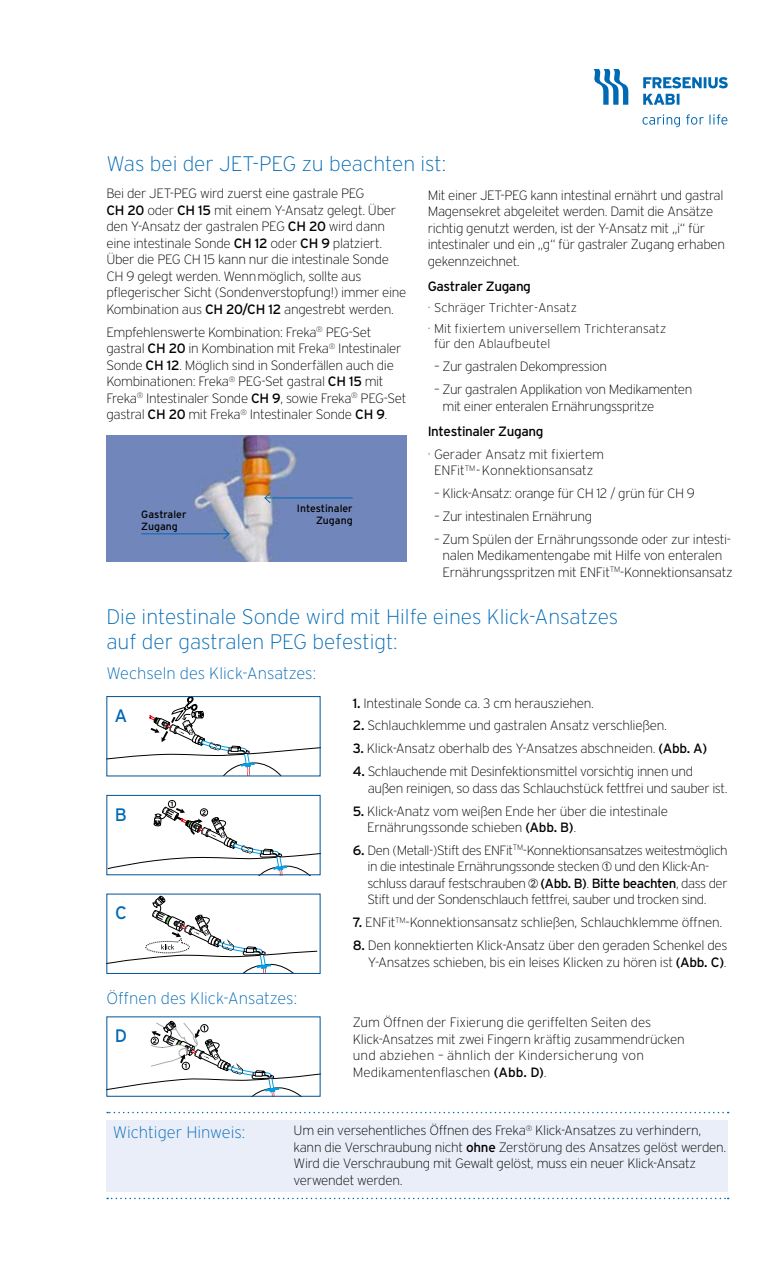
<style>
.page{position:relative;width:783px;height:1263px;background:#fff}
.page>*{position:absolute;margin:0;border:0;box-sizing:border-box;transform-origin:0 0}
.t1{font:200 21px/25.5px "Interstate";color:#0069b4}
.t2{font:18px "Interstate";color:#0069b4}
.t3{font:200 16.5px "Interstate";color:#0069b4}
.t4{font:200 13.5px/16.5px "Interstate";letter-spacing:-.025em;color:#000}
.t5{font:13.5px "Interstate";letter-spacing:-.03em;color:#000}
.t6{font:200 13.35px/16.5px "Interstate";letter-spacing:-.035em;color:#000}
.t7{font:200 12.75px/21.5px "Interstate";color:#000}
.t8{font:10.5px/12px "Interstate";color:#000;text-align:right}
.s1{font-weight:400}
.s2{font-weight:400;font-size:13.5px}
.s3{font-family:"STIX General";font-weight:400}
</style>
<div class="page">
<svg style="left:593px;top:69px;width:35px;height:36px"></svg>
<svg style="left:643px;top:94px;width:36px;height:11px"></svg>
<svg style="left:643px;top:77px;width:84px;height:11px"></svg>
<svg style="left:642px;top:114px;width:85px;height:13px"></svg>
<img style="left:106px;top:436px;width:300px;height:126px">
<hr style="left:265px;top:497px;width:87px;height:1px;background:#0069b4">
<svg style="left:263px;top:492px;width:8px;height:12px"></svg>
<hr style="left:141px;top:533px;width:88px;height:1px;background:#0069b4">
<svg style="left:222px;top:528px;width:8px;height:12px"></svg>
<div style="left:106px;top:1120px;width:621px;height:71px;background:#eaeef9"></div>
<svg style="left:107px;top:1198px;width:621px;height:1px"></svg>
<svg style="left:108px;top:1020px;width:210px;height:75px"></svg>
<div style="left:106px;top:1016px;width:214px;height:81px;border:1px solid #005296"></div>
<svg style="left:108px;top:896px;width:210px;height:76px"></svg>
<div style="left:106px;top:894px;width:214px;height:80px;border:1px solid #005296"></div>
<div style="left:168px;top:800px;width:8px;height:8px;border:1px solid #000;border-radius:50%"></div>
<svg style="left:108px;top:802px;width:210px;height:71px"></svg>
<div style="left:106px;top:795px;width:214px;height:80px;border:1px solid #005296"></div>
<svg style="left:108px;top:698px;width:210px;height:76px"></svg>
<div style="left:106px;top:696px;width:214px;height:80px;border:1px solid #005296"></div>
<svg style="left:107px;top:1112px;width:621px;height:1px"></svg>
<h1 class="t1" style="left:106px;top:150px;width:341px">Was bei der JET-PEG zu beachten ist:</h1>
<p class="t4" style="left:106px;top:185px;width:301px">Bei der JET-PEG wird zuerst eine gastrale PEG<br><span class="s1">CH 20</span> oder <span class="s1">CH 15</span> mit einem Y-Ansatz gelegt. Über den Y-Ansatz der gastralen PEG <span class="s1">CH 20</span> wird dann eine intestinale Sonde <span class="s1">CH 12</span> oder <span class="s1">CH 9</span> platziert.<br>Über die PEG CH 15 kann nur die intestinale Sonde CH 9 gelegt werden. Wennmöglich, sollte aus pflegerischer Sicht (Sondenverstopfung!) immer eine Kombination aus <span class="s1">CH 20/CH 12</span> angestrebt werden.</p>
<p class="t4" style="left:106px;top:324px;width:301px">Empfehlenswerte Kombination: Freka<sup>®</sup> PEG-Set gastral <span class="s1">CH 20</span> in Kombination mit Freka<sup>®</sup> Intestinaler Sonde <span class="s1">CH 12</span>. Möglich sind in Sonderfällen auch die Kombinationen: Freka<sup>®</sup> PEG-Set gastral <span class="s1">CH 15</span> mit Freka<sup>®</sup> Intestinaler Sonde <span class="s1">CH 9</span>, sowie Freka<sup>®</sup> PEG-Set gastral <span class="s1">CH 20</span> mit Freka<sup>®</sup> Intestinaler Sonde <span class="s1">CH 9</span>.</p>
<p class="t4" style="left:427px;top:187px;width:299px">Mit einer JET-PEG kann intestinal ernährt und gastral Magensekret abgeleitet werden. Damit die Ansätze richtig genutzt werden, ist der Y-Ansatz mit „i“ für intestinaler und ein „g“ für gastraler Zugang erhaben gekennzeichnet.</p>
<p class="t5" style="left:427px;top:278px;width:105px">Gastraler Zugang</p>
<p class="t7" style="left:427px;top:297px;width:240px">· Schräger Trichter-Ansatz<br>· Mit fixiertem universellem Trichteransatz</p>
<p class="t7" style="left:434px;top:333px;width:118px">für den Ablaufbeutel</p>
<p class="t4" style="left:434px;top:358px;width:174px">– Zur gastralen Dekompression</p>
<p class="t4" style="left:442px;top:381px;width:251px;text-indent:-9px">– Zur gastralen Applikation von Medikamenten mit einer enteralen Ernährungsspritze</p>
<p class="t5" style="left:427px;top:423px;width:117px">Intestinaler Zugang</p>
<p class="t4" style="left:427px;top:446px;width:178px;text-align:center">· Gerader Ansatz mit fixiertem<br>ENFit<sup>TM</sup>-Konnektionsansatz</p>
<p class="t4" style="left:434px;top:485px;width:262px">– Klick-Ansatz: orange für CH 12 / grün für CH 9</p>
<p class="t4" style="left:434px;top:508px;width:159px">– Zur intestinalen Ernährung</p>
<p class="t4" style="left:442px;top:531px;width:291px;text-indent:-9px">– Zum Spülen der Ernährungssonde oder zur intesti&shy;nalen Medikamentengabe mit Hilfe von enteralen<br>Ernährungsspritzen mit ENFit<sup>TM</sup>-Konnektionsansatz</p>
<p class="t8" style="left:297px;top:502px;width:57px">Intestinaler<br>Zugang</p>
<p class="t8" style="left:141px;top:508px;width:47px;text-align:left">Gastraler<br>Zugang</p>
<h1 class="t1" style="left:106px;top:604px;width:513px">Die intestinale Sonde wird mit Hilfe eines Klick-Ansatzes auf der gastralen PEG befestigt:</h1>
<p class="t3" style="left:106px;top:665px;width:211px">Wechseln des Klick-Ansatzes:</p>
<h2 class="t2" style="left:115px;top:705px;width:14px">A</h2>
<h2 class="t2" style="left:115px;top:804px;width:14px">B</h2>
<h2 class="t2" style="left:115px;top:903px;width:13px">C</h2>
<p class="t3" style="left:106px;top:989px;width:192px">Öffnen des Klick-Ansatzes:</p>
<h2 class="t2" style="left:115px;top:1025px;width:14px">D</h2>
<p class="t4" style="left:353px;top:694px;width:242px"><span class="s1">1.</span> Intestinale Sonde ca. 3 cm herausziehen.</p>
<p class="t4" style="left:353px;top:717px;width:315px"><span class="s1">2.</span> Schlauchklemme und gastralen Ansatz verschließen.</p>
<p class="t4" style="left:353px;top:740px;width:355px"><span class="s1">3.</span> Klick-Ansatz oberhalb des Y-Ansatzes abschneiden. <span class="s1">(Abb. A)</span></p>
<p class="t4" style="left:367px;top:763px;width:361px;text-indent:-15px"><span class="s1">4.</span> Schlauchende mit Desinfektionsmittel vorsichtig innen und außen reinigen, so dass das Schlauchstück fettfrei und sauber ist.</p>
<p class="t4" style="left:367px;top:802px;width:302px;text-indent:-14px"><span class="s1">5.</span> Klick-Anatz vom weißen Ende her über die intestinale<br>Ernährungssonde schieben <span class="s1">(Abb. B)</span>.</p>
<p class="t6" style="left:367px;top:842px;width:361px;text-indent:-15px"><span class="s2">6.</span> Den (Metall-)Stift des ENFit<sup>TM</sup>-Konnektionsansatzes weitestmöglich in die intestinale Ernährungssonde stecken <span class="s3">➀</span> und den Klick-An&shy;schluss darauf festschrauben <span class="s3">➁</span> <span class="s1">(Abb. B)</span>. <span class="s1">Bitte beachten</span>, dass der Stift und der Sondenschlauch fettfrei, sauber und trocken sind.</p>
<p class="t4" style="left:353px;top:914px;width:371px"><span class="s1">7.</span> ENFit<sup>TM</sup>-Konnektionsansatz schließen, Schlauchklemme öffnen.</p>
<p class="t4" style="left:353px;top:937px;width:376px;text-align:right"><span class="s1">8.</span> Den konnektierten Klick-Ansatz über den geraden Schenkel des<br>Y-Ansatzes schieben, bis ein leises Klicken zu hören ist <span class="s1">(Abb. C)</span>.</p>
<p class="t4" style="left:353px;top:1014px;width:333px">Zum Öffnen der Fixierung die geriffelten Seiten des Klick-Ansatzes mit zwei Fingern kräftig zusammendrücken und abziehen – ähnlich der Kindersicherung von Medikamentenflaschen <span class="s1">(Abb. D)</span>.</p>
<p class="t3" style="left:113px;top:1123px;width:134px">Wichtiger Hinweis:</p>
<p class="t4" style="left:293px;top:1122px;width:434px">Um ein versehentliches Öffnen des Freka<sup>®</sup> Klick-Ansatzes zu verhindern, kann die Verschraubung nicht <span class="s1">ohne</span> Zerstörung des Ansatzes gelöst werden.<br>Wird die Verschraubung mit Gewalt gelöst, muss ein neuer Klick-Ansatz verwendet werden.</p>
</div>
